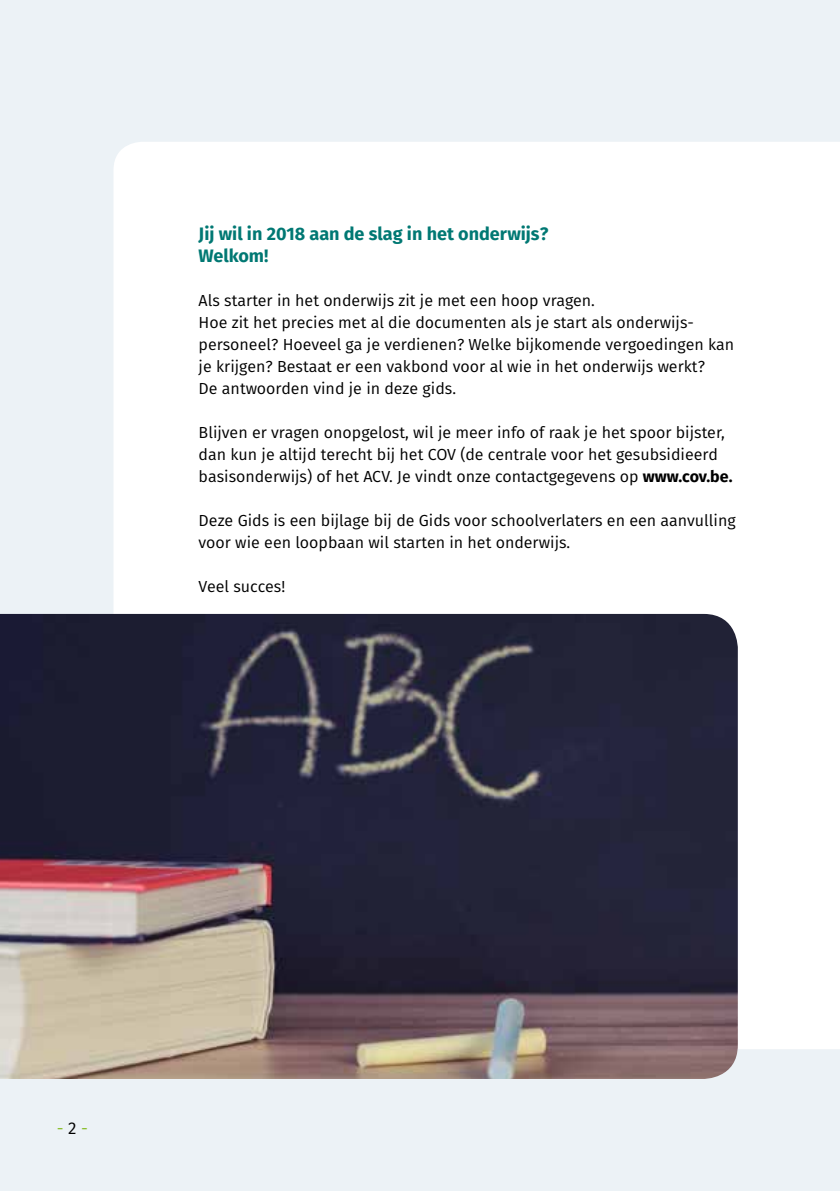
<style>
.page{position:relative;width:840px;height:1191px;background:#fff}
.page>*{position:absolute;margin:0;border:0;box-sizing:border-box;transform-origin:0 0}
.t1{font:700 18px/22px "Fira Sans";color:#007873}
.t2{font:17px "Fira Sans";color:#86bc25}
.t3{font:16px/22px "Fira Sans";color:#000}
.s1{font-weight:700}
.s2{color:#000}
</style>
<div class="page">
<div style="left:0;top:0;width:839px;height:1191px;background:#ecf2f6"></div>
<div style="left:114px;top:142px;width:725px;height:907px;background:#fff"></div>
<img style="left:0;top:614px;width:737px;height:465px">
<p class="t1" style="left:198px;top:223px;width:351px">Jij wil in 2018 aan de slag in het onderwijs?<br>Welkom!</p>
<p class="t3" style="left:198px;top:290px;width:536px">Als starter in het onderwijs zit je met een hoop vragen.<br>Hoe zit het precies met al die documenten als je start als onderwijs&shy;personeel? Hoeveel ga je verdienen? Welke bijkomende vergoedingen kan je krijgen? Bestaat er een vakbond voor al wie in het onderwijs werkt?<br>De antwoorden vind je in deze gids.</p>
<p class="t3" style="left:198px;top:422px;width:535px">Blijven er vragen onopgelost, wil je meer info of raak je het spoor bijster, dan kun je altijd terecht bij het COV (de centrale voor het gesubsidieerd basisonderwijs) of het ACV. Je vindt onze contactgegevens op <span class="s1">www.cov.be.</span></p>
<p class="t3" style="left:198px;top:510px;width:538px">Deze Gids is een bijlage bij de Gids voor schoolverlaters en een aanvulling voor wie een loopbaan wil starten in het onderwijs.</p>
<p class="t3" style="left:198px;top:576px;width:88px">Veel succes!</p>
<p class="t2" style="left:57px;top:1116px;width:33px">- <span class="s2">2</span> -</p>
</div>
